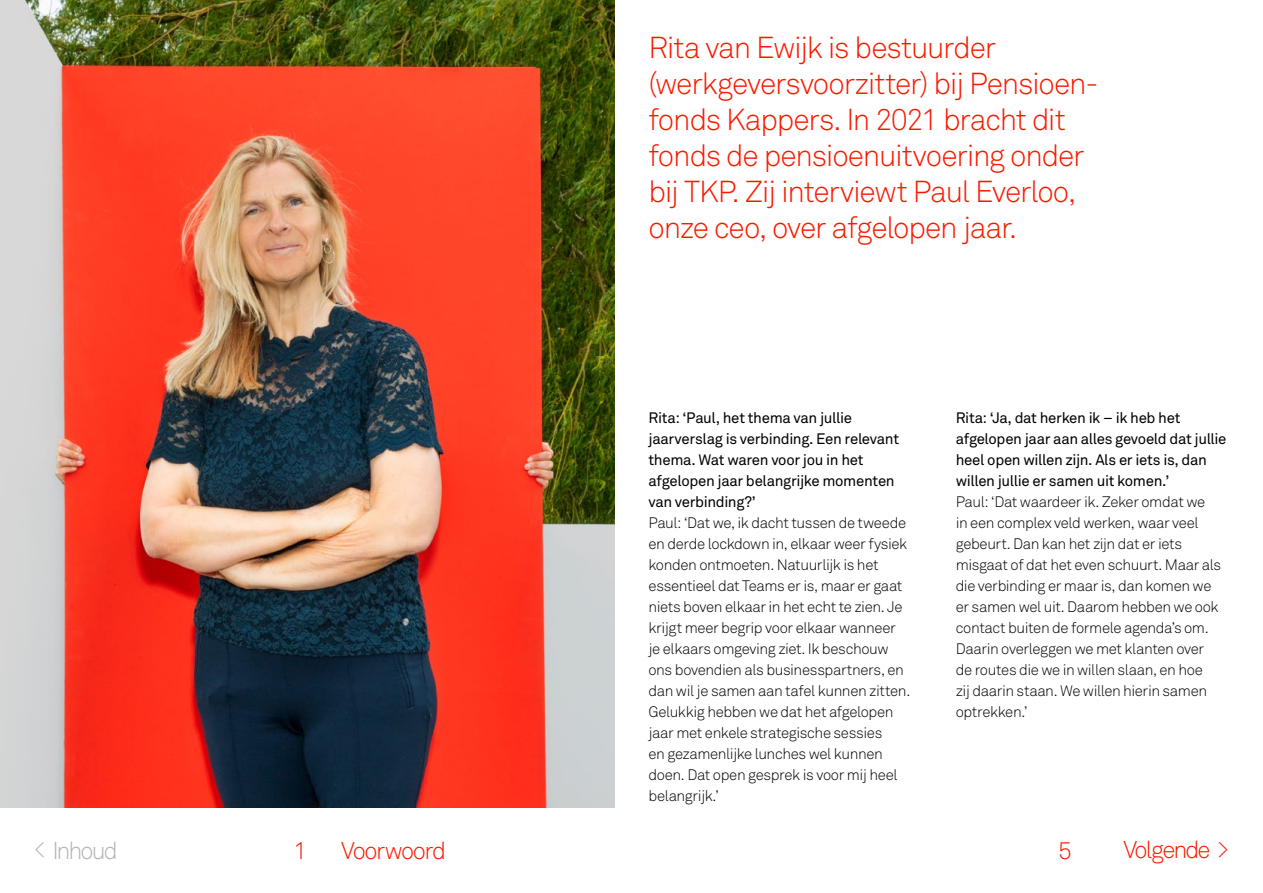
<style>
.page{position:relative;width:1263px;height:893px;background:#fff}
.page>*{position:absolute;margin:0;border:0;box-sizing:border-box;transform-origin:0 0}
.t1{font:300 30px/36px "Akkurat Pro";letter-spacing:-.04em;color:#fa1900}
.t2{font:300 24px "Akkurat Pro";letter-spacing:-.065em;color:#fa1900}
.t3{font:300 24px "Akkurat Pro";letter-spacing:-.08em;color:#b4b4b4}
.t4{font:300 15px/21px "Akkurat Pro";letter-spacing:-.025em;color:#000}
.t5{font:15px/21px "Akkurat Pro";letter-spacing:-.025em;color:#000}
</style>
<div class="page">
<img style="left:0;top:0;width:614px;height:808px">
<h1 class="t1" style="left:648px;top:29px;width:447px">Rita van Ewijk is bestuurder (werkgeversvoorzitter) bij Pensioen&shy;fonds Kappers. In 2021 bracht dit fonds de pensioenuitvoering onder bij TKP. Zij interviewt Paul Everloo, onze ceo, over afgelopen jaar.</h1>
<p class="t5" style="left:648px;top:407px;width:252px">Rita: ‘Paul, het thema van jullie jaarverslag is verbinding. Een relevant thema. Wat waren voor jou in het afgelopen jaar belangrijke momenten van verbinding?’</p>
<p class="t4" style="left:648px;top:512px;width:263px">Paul: ‘Dat we, ik dacht tussen de tweede en derde lockdown in, elkaar weer fysiek konden ontmoeten. Natuurlijk is het essentieel dat Teams er is, maar er gaat niets boven elkaar in het echt te zien. Je krijgt meer begrip voor elkaar wanneer je elkaars omgeving ziet. Ik beschouw ons bovendien als businesspartners, en dan wil je samen aan tafel kunnen zitten.<br>Gelukkig hebben we dat het afgelopen jaar met enkele strategische sessies<br>en gezamenlijke lunches wel kunnen doen. Dat open gesprek is voor mij heel belangrijk.’</p>
<p class="t5" style="left:956px;top:407px;width:272px">Rita: ‘Ja, dat herken ik – ik heb het afgelopen jaar aan alles gevoeld dat jullie heel open willen zijn. Als er iets is, dan willen jullie er samen uit komen.’</p>
<p class="t4" style="left:956px;top:491px;width:267px">Paul: ‘Dat waardeer ik. Zeker omdat we<br>in een complex veld werken, waar veel gebeurt. Dan kan het zijn dat er iets misgaat of dat het even schuurt. Maar als die verbinding er maar is, dan komen we er samen wel uit. Daarom hebben we ook contact buiten de formele agenda’s om.<br>Daarin overleggen we met klanten over de routes die we in willen slaan, en hoe<br>zij daarin staan. We willen hierin samen optrekken.’</p>
<h2 class="t3" style="left:34px;top:836px;width:85px">&lt; Inhoud</h2>
<h2 class="t2" style="left:294px;top:836px;width:15px">1</h2>
<h2 class="t2" style="left:341px;top:836px;width:106px">Voorwoord</h2>
<h2 class="t2" style="left:1058px;top:836px;width:15px">5</h2>
<h2 class="t2" style="left:1123px;top:836px;width:107px">Volgende &gt;</h2>
</div>
